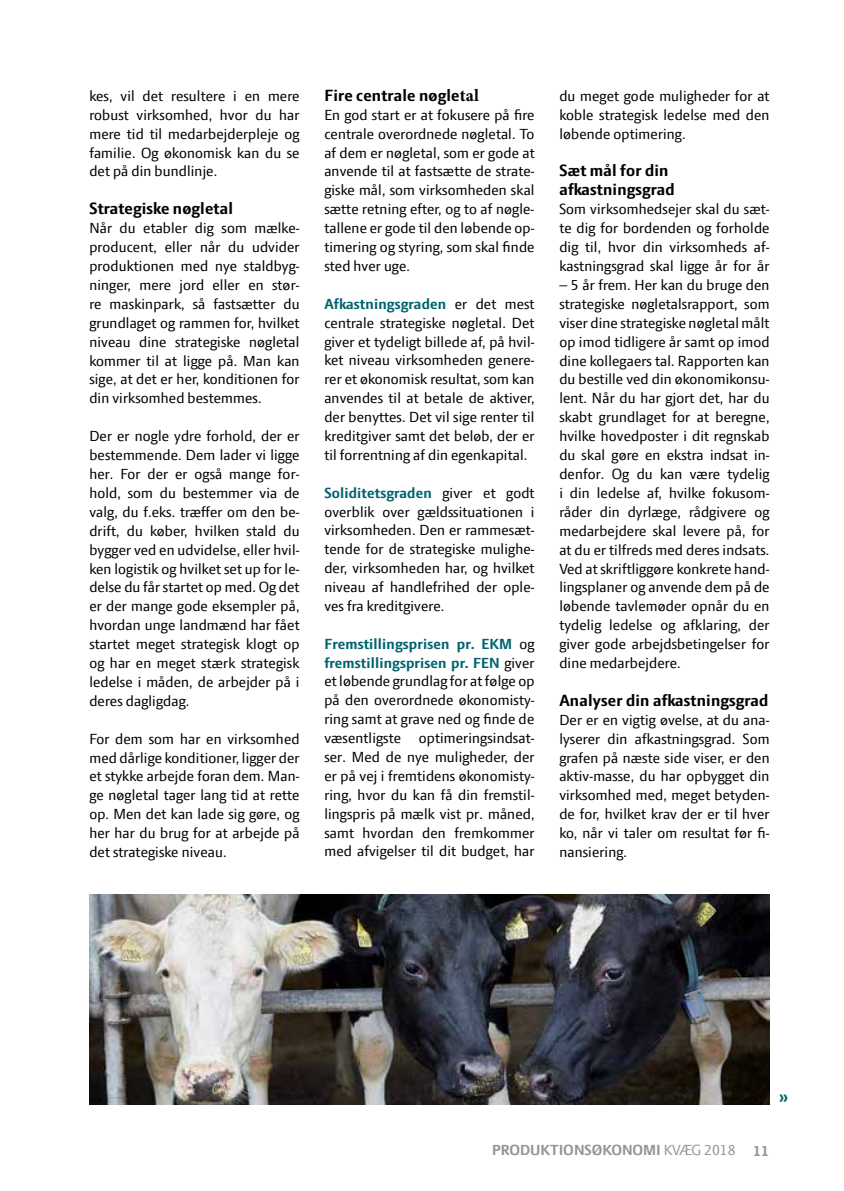
<style>
.page{position:relative;width:844px;height:1191px;background:#fff}
.page>*{position:absolute;margin:0;border:0;box-sizing:border-box;transform-origin:0 0}
.t1{font:700 21px "LF Press Sans";color:#006471}
.t2{font:700 17.5px/18.9px "LF Press Sans";letter-spacing:.01em;color:#000}
.t3{font:15.75px/18.9px "LF Press Sans";letter-spacing:.01em;color:#000;text-align:justify}
.t4{font:700 15.75px "LF Press Sans";color:#939598}
.s1{font-family:"Minion Pro"}
.s2{font-weight:700;color:#006471}
.s3{font-weight:400}
</style>
<div class="page">
<img style="left:89px;top:895px;width:680px;height:209px">
<p class="t3" style="left:89px;top:86px;width:212px">kes, vil det resultere i en mere robust virksomhed, hvor du har mere tid til medarbejderpleje og familie. Og økonomisk kan du se det på din bundlinje.</p>
<p class="t2" style="left:89px;top:199px;width:145px">Strategiske nøgletal</p>
<p class="t3" style="left:89px;top:218px;width:212px">Når du etabler dig som mælke&shy;producent, eller når du udvider produktionen med nye staldbyg&shy;ninger, mere jord eller en stør&shy;re maskinpark, så fastsætter du grundlaget og rammen for, hvilket niveau dine strategiske nøgletal kommer til at ligge på. Man kan sige, at det er her, konditionen for din virksomhed bestemmes.</p>
<p class="t3" style="left:89px;top:426px;width:212px">Der er nogle ydre forhold, der er bestemmende. Dem lader vi ligge her. For der er også mange for&shy;hold, som du bestemmer via de valg, du f.eks. træffer om den be&shy;drift, du køber, hvilken stald du bygger ved en udvidelse, eller hvil&shy;ken logistik og hvilket set up for le&shy;delse du får startet op med. Og det er der mange gode eksempler på, hvordan unge landmænd har fået startet meget strategisk klogt op og har en meget stærk strategisk ledelse i måden, de arbejder på i deres dagligdag.</p>
<p class="t3" style="left:89px;top:729px;width:212px">For dem som har en virksomhed med dårlige konditioner, ligger der et stykke arbejde foran dem. Man&shy;ge nøgletal tager lang tid at rette op. Men det kan lade sig gøre, og her har du brug for at arbejde på det strategiske niveau.</p>
<p class="t2" style="left:324px;top:86px;width:156px">Fire centrale nøgle<span class="s1">tal</span></p>
<p class="t3" style="left:324px;top:105px;width:212px">En god start er at fokusere på fire centrale overordnede nøgletal. To af dem er nøgletal, som er gode at anvende til at fastsætte de strate&shy;giske mål, som virksomheden skal sætte retning efter, og to af nøgle&shy;tallene er gode til den løbende op&shy;timering og styring, som skal finde sted hver uge.</p>
<p class="t3" style="left:324px;top:294px;width:212px"><span class="s2">Afkastningsgraden</span> er det mest centrale strategiske nøgletal. Det giver et tydeligt billede af, på hvil&shy;ket niveau virksomheden genere&shy;rer et økonomisk resultat, som kan anvendes til at betale de aktiver, der benyttes. Det vil sige renter til kreditgiver samt det beløb, der er til forrentning af din egenkapital.</p>
<p class="t3" style="left:324px;top:483px;width:212px"><span class="s2">Soliditetsgraden</span> giver et godt overblik over gældssituationen i virksomheden. Den er rammesæt&shy;tende for de strategiske mulighe&shy;der, virksomheden har, og hvilket niveau af handlefrihed der ople&shy;ves fra kreditgivere.</p>
<p class="t3" style="left:324px;top:634px;width:212px"><span class="s2">Fremstillingsprisen pr. EKM</span> og <span class="s2">fremstillingsprisen pr. FEN</span> giver et løbende grundlag for at følge op på den overordnede økonomisty&shy;ring samt at grave ned og finde de væsentligste optimeringsindsat&shy;ser. Med de nye muligheder, der er på vej i fremtidens økonomisty&shy;ring, hvor du kan få din fremstil&shy;lingspris på mælk vist pr. måned, samt hvordan den fremkommer med afvigelser til dit budget, har</p>
<p class="t3" style="left:559px;top:86px;width:212px">du meget gode muligheder for at koble strategisk ledelse med den løbende optimering.</p>
<p class="t2" style="left:559px;top:161px;width:117px">Sæt mål for din afkastningsgrad</p>
<p class="t3" style="left:559px;top:199px;width:212px">Som virksomhedsejer skal du sæt&shy;te dig for bordenden og forholde dig til, hvor din virksomheds af&shy;kastningsgrad skal ligge år for år</p>
<p class="t3" style="left:559px;top:275px;width:212px">– 5 år frem. Her kan du bruge den strategiske nøgletalsrapport, som viser dine strategiske nøgletal målt op imod tidligere år samt op imod dine kollegaers tal. Rapporten kan du bestille ved din økonomikonsu&shy;lent. Når du har gjort det, har du skabt grundlaget for at beregne, hvilke hovedposter i dit regnskab du skal gøre en ekstra indsat in&shy;denfor. Og du kan være tydelig i din ledelse af, hvilke fokusom&shy;råder din dyrlæge, rådgivere og medarbejdere skal levere på, for at du er tilfreds med deres indsats.<br>Ved at skriftliggøre konkrete hand&shy;lingsplaner og anvende dem på de løbende tavlemøder opnår du en tydelig ledelse og afklaring, der giver gode arbejdsbetingelser for dine medarbejdere.</p>
<p class="t2" style="left:559px;top:690px;width:210px">Analyser din afkastningsgrad</p>
<p class="t3" style="left:559px;top:710px;width:212px">Der er en vigtig øvelse, at du ana&shy;lyserer din afkastningsgrad. Som grafen på næste side viser, er den aktiv-masse, du har opbygget din virksomhed med, meget betyden&shy;de for, hvilket krav der er til hver ko, når vi taler om resultat før fi&shy;nansiering.</p>
<h1 class="t1" style="left:779px;top:1084px;width:11px">»</h1>
<p class="t4" style="left:492px;top:1141px;width:278px">PRODUKTIONSØKONOMI <span class="s3">KVÆG 2018</span> 11</p>
</div>
